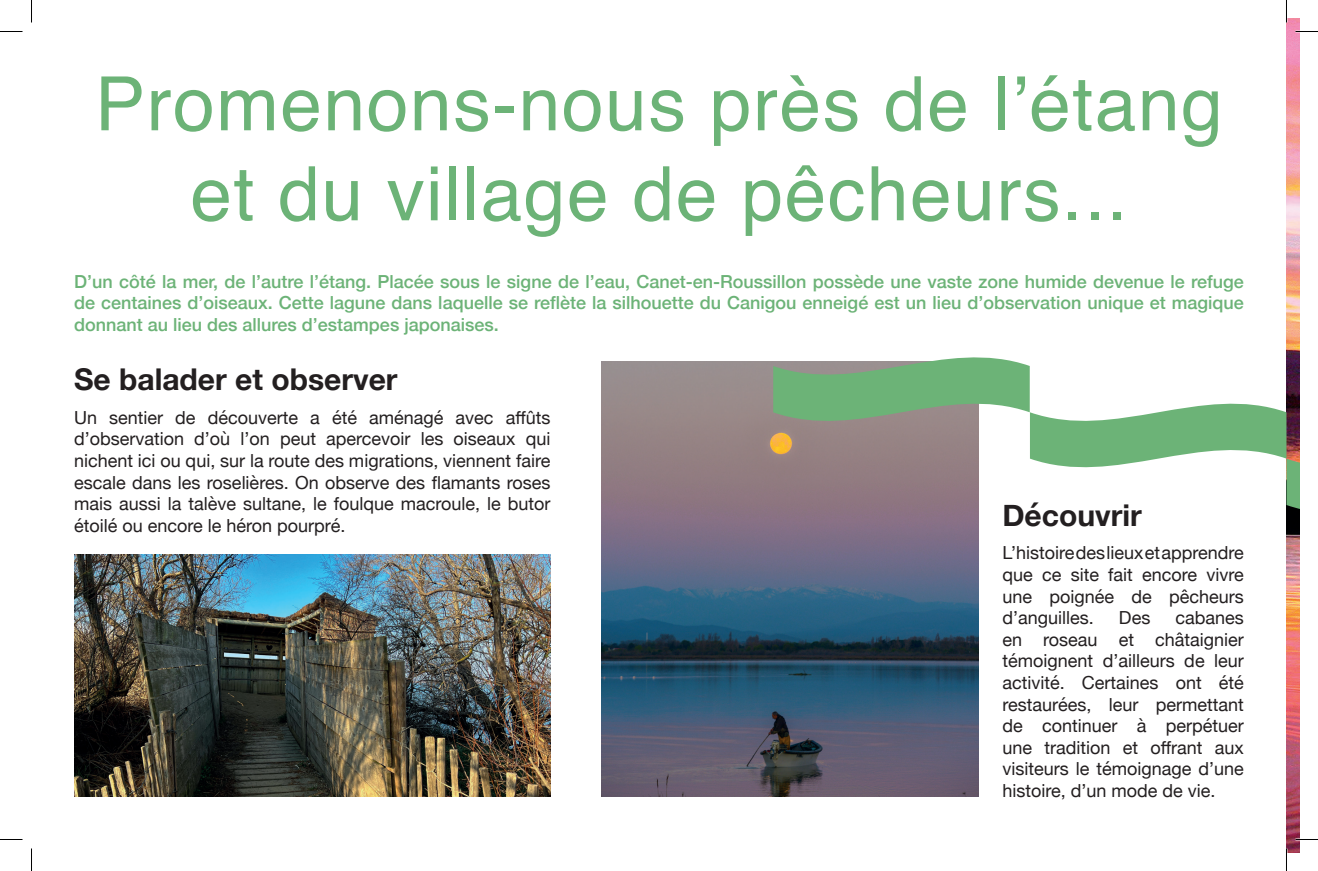
<style>
.page{position:relative;width:1318px;height:871px;background:#fff}
.page>*{position:absolute;margin:0;border:0;box-sizing:border-box;transform-origin:0 0}
.t1{font:75px/90px "Helvetica";letter-spacing:.02em;color:#6cb377;text-align:center}
.t2{font:700 30px "Helvetica Neue";color:#231f20}
.t3{font:18px/21.6px "Helvetica Neue";color:#231f20;text-align:justify}
.t4{font:500 18px/21.6px "Helvetica Neue";color:#6cb377;text-align:justify}
</style>
<div class="page">
<img style="left:1286px;top:19px;width:13px;height:833px">
<img style="left:601px;top:361px;width:377px;height:436px">
<img style="left:74px;top:554px;width:476px;height:243px">
<svg style="left:773px;top:336px;width:526px;height:199px"></svg>
<hr style="left:1295px;top:838px;width:22px;height:2px;background:#fff">
<svg style="left:0;top:31px;width:22px;height:1px"></svg>
<svg style="left:1295px;top:31px;width:22px;height:1px"></svg>
<svg style="left:0;top:839px;width:22px;height:1px"></svg>
<svg style="left:1295px;top:839px;width:22px;height:1px"></svg>
<svg style="left:31px;top:0;width:1px;height:23px"></svg>
<svg style="left:31px;top:848px;width:1px;height:23px"></svg>
<svg style="left:1286px;top:0;width:1px;height:23px"></svg>
<svg style="left:1286px;top:848px;width:1px;height:23px"></svg>
<h1 class="t1" style="left:95px;top:61px;width:1129px">Promenons-nous près de l’étang et du village de pêcheurs...</h1>
<p class="t4" style="left:74px;top:269px;width:1171px">D’un côté la mer, de l’autre l’étang. Placée sous le signe de l’eau, Canet-en-Roussillon possède une vaste zone humide devenue le refuge de centaines d’oiseaux. Cette lagune dans laquelle se reflète la silhouette du Canigou enneigé est un lieu d’observation unique et magique donnant au lieu des allures d’estampes japonaises.</p>
<h2 class="t2" style="left:74px;top:356px;width:325px">Se balader et observer</h2>
<p class="t3" style="left:74px;top:408px;width:478px">Un sentier de découverte a été aménagé avec affûts d’observation d’où l’on peut apercevoir les oiseaux qui nichent ici ou qui, sur la route des migrations, viennent faire escale dans les roselières. On observe des flamants roses mais aussi la talève sultane, le foulque macroule, le butor étoilé ou encore le héron pourpré.</p>
<h2 class="t2" style="left:1002px;top:491px;width:141px">Découvrir</h2>
<p class="t3" style="left:1002px;top:543px;width:243px">L’histoire des lieux et apprendre que ce site fait encore vivre une poignée de pêcheurs d’anguilles.</p>
<p class="t3" style="left:1002px;top:608px;width:243px;text-indent:173px">cabanes en roseau et châtaignier témoignent d’ailleurs de leur activité. Certaines ont été restaurées, leur permettant de continuer à perpétuer une tradition et offrant aux visiteurs le témoignage d’une histoire, d’un mode de vie.</p>
<p class="t3" style="left:1118px;top:608px;width:33px">Des</p>
</div>
